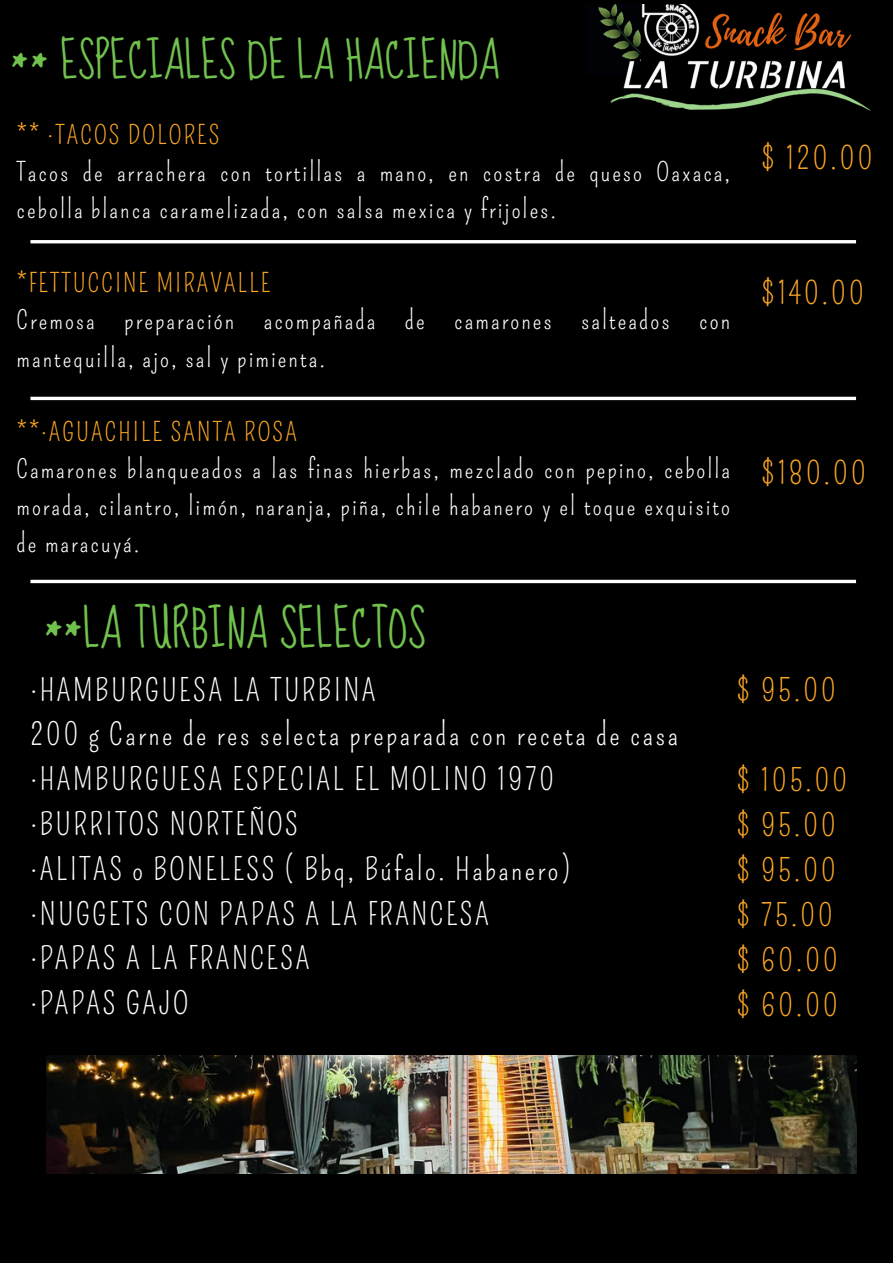
<style>
.page{position:relative;width:893px;height:1264px;background:#fff}
.page>*{position:absolute;margin:0;border:0;box-sizing:border-box;transform-origin:0 0}
.t1{font:46.5px "Sue Ellen Francisco";color:#7ed957}
.t2{font:44.55px "Sue Ellen Francisco";color:#7ed957}
.t3{font:30.75px "Pompiere";letter-spacing:.08em;color:#fda724}
.t4{font:30.45px/45px "Pompiere";letter-spacing:.08em;color:#fda724}
.t5{font:30.3px/44.7px "Pompiere";letter-spacing:.08em;color:#fff}
.t6{font:25.5px/37px "Pompiere";letter-spacing:.08em;color:#fff}
.t7{font:25.5px "Pompiere";letter-spacing:.08em;color:#fda724}
</style>
<div class="page">
<div style="left:0;top:0;width:892px;height:1262px;background:#000"></div>
<img style="left:46px;top:1055px;width:810px;height:118px">
<img style="left:598px;top:5px;width:273px;height:106px">
<hr style="left:30px;top:240px;width:826px;height:3px;background:#fff">
<hr style="left:30px;top:397px;width:826px;height:3px;background:#fff">
<hr style="left:30px;top:580px;width:826px;height:3px;background:#fff">
<h2 class="t2" style="left:11px;top:37px;width:491px">** ESPECIALES DE LA HACIENDA</h2>
<p class="t7" style="left:16px;top:120px;width:204px">** ·TACOS DOLORES</p>
<p class="t6" style="left:16px;top:154px;width:715px">Tacos de arrachera con tortillas a mano, en costra de queso Oaxaca, cebolla blanca caramelizada, con salsa mexica y frijoles.</p>
<p class="t7" style="left:16px;top:268px;width:255px">*FETTUCCINE MIRAVALLE</p>
<p class="t6" style="left:16px;top:302px;width:715px">Cremosa preparación acompañada de camarones salteados con mantequilla, ajo, sal y pimienta.</p>
<p class="t7" style="left:16px;top:417px;width:282px">**·AGUACHILE SANTA ROSA</p>
<p class="t6" style="left:16px;top:451px;width:715px;text-align:justify">Camarones blanqueados a las finas hierbas, mezclado con pepino, cebolla morada, cilantro, limón, naranja, piña, chile habanero y el toque exquisito de maracuyá.</p>
<p class="t3" style="left:761px;top:140px;width:113px">$ 120.00</p>
<p class="t3" style="left:761px;top:275px;width:104px">$140.00</p>
<p class="t3" style="left:761px;top:455px;width:106px">$180.00</p>
<h1 class="t1" style="left:43px;top:603px;width:384px">**LA TURBINA SELECTOS</h1>
<p class="t5" style="left:30px;top:668px;width:649px">·HAMBURGUESA LA TURBINA<br>200 g Carne de res selecta preparada con receta de casa ·HAMBURGUESA ESPECIAL EL MOLINO 1970 ·BURRITOS NORTEÑOS<br>·ALITAS o BONELESS ( Bbq, Búfalo. Habanero) ·NUGGETS CON PAPAS A LA FRANCESA<br>·PAPAS A LA FRANCESA<br>·PAPAS GAJO</p>
<p class="t4" style="left:736px;top:668px;width:100px">$ 95.00</p>
<p class="t4" style="left:736px;top:758px;width:112px">$ 105.00 $ 95.00 $ 95.00 $ 75.00 $ 60.00 $ 60.00</p>
</div>
